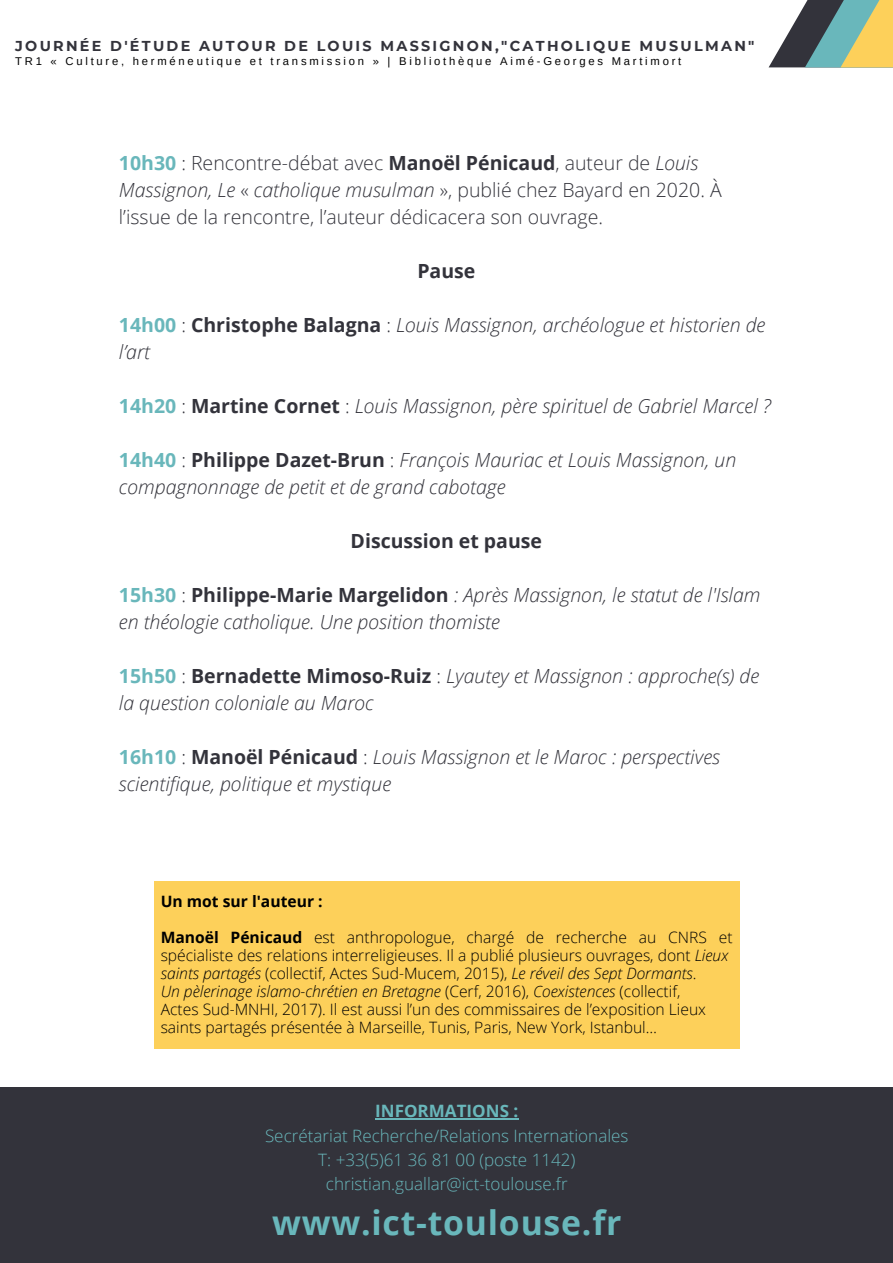
<style>
.page{position:relative;width:893px;height:1263px;background:#fff}
.page>*{position:absolute;margin:0;border:0;box-sizing:border-box;transform-origin:0 0}
.t1{font:700 33.75px "Open Sans";letter-spacing:.025em;color:#69b7bb}
.t2{font:italic 300 19.5px/27px "Open Sans";color:#33333b}
.t3{font:300 19.5px/27px "Open Sans";color:#33333b}
.t4{font:700 19.5px "Open Sans";color:#33333b}
.t5{font:300 17.02px "Open Sans";color:#69b7bb}
.t6{font:700 17.02px "Open Sans";color:#69b7bb}
.t7{font:300 15.67px/18px "Open Sans";color:#000}
.t8{font:italic 300 15.67px "Open Sans";color:#000}
.t9{font:700 15.67px "Open Sans";color:#000}
.t10{font:700 14.33px "Montserrat";letter-spacing:.16em;color:#33333b}
.t11{font:11.25px "Arimo";letter-spacing:.245em;color:#000}
.s1{font-weight:700;color:#69b7bb}
.s2{font-weight:700}
.s3{font-style:italic}
.s4{font-weight:700;font-style:normal;color:#69b7bb}
.s5{font-style:normal}
.s6{font-weight:700;font-style:normal}
</style>
<div class="page">
<div style="left:154px;top:881px;width:585px;height:167px;background:#fdd05a"></div>
<div style="left:0;top:1088px;width:893px;height:175px;background:#33333b"></div>
<hr style="left:375px;top:1118px;width:143px;height:2px;background:#69b7bb">
<svg style="left:769px;top:0;width:124px;height:67px"></svg>
<p class="t10" style="left:15px;top:37px;width:741px">JOURNÉE D'ÉTUDE AUTOUR DE LOUIS MASSIGNON,"CATHOLIQUE MUSULMAN"</p>
<p class="t11" style="left:15px;top:55px;width:667px">TR1 « Culture, herméneutique et transmission » | Bibliothèque Aimé-Georges Martimort</p>
<p class="t3" style="left:119px;top:149px;width:604px"><span class="s1">10h30</span> : Rencontre-débat avec <span class="s2">Manoël Pénicaud</span>, auteur de <span class="s3">Louis<br>Massignon, Le</span> « <span class="s3">catholique musulman</span> », publié chez Bayard en 2020. À l’issue de la rencontre, l’auteur dédicacera son ouvrage.</p>
<p class="t4" style="left:417px;top:257px;width:60px">Pause</p>
<p class="t2" style="left:119px;top:311px;width:648px"><span class="s4">14h00</span> <span class="s5">:</span> <span class="s6">Christophe Balagna</span> <span class="s5">:</span> Louis Massignon, archéologue et historien de l’art</p>
<p class="t2" style="left:119px;top:392px;width:653px"><span class="s4">14h20</span> <span class="s5">:</span> <span class="s6">Martine Cornet</span> <span class="s5">:</span> Louis Massignon, père spirituel de Gabriel Marcel ?</p>
<p class="t2" style="left:119px;top:446px;width:619px"><span class="s4">14h40</span> <span class="s5">:</span> <span class="s6">Philippe Dazet-Brun</span> <span class="s5">:</span> François Mauriac et Louis Massignon, un compagnonnage de petit et de grand cabotage</p>
<p class="t4" style="left:351px;top:527px;width:193px">Discussion et pause</p>
<p class="t2" style="left:119px;top:581px;width:643px"><span class="s4">15h30</span> <span class="s5">:</span> <span class="s6">Philippe-Marie Margelidon</span> : Après Massignon, le statut de l'Islam en théologie catholique. Une position thomiste</p>
<p class="t2" style="left:119px;top:662px;width:642px"><span class="s4">15h50</span> <span class="s5">:</span> <span class="s6">Bernadette Mimoso-Ruiz</span> <span class="s5">:</span> Lyautey et Massignon : approche(s) de la question coloniale au Maroc</p>
<p class="t2" style="left:119px;top:743px;width:602px"><span class="s4">16h10</span> <span class="s5">:</span> <span class="s6">Manoël Pénicaud</span> <span class="s5">:</span> Louis Massignon et le Maroc : perspectives scientifique, politique et mystique</p>
<p class="t9" style="left:161px;top:890px;width:163px">Un mot sur l'auteur :</p>
<p class="t7" style="left:161px;top:927px;width:573px"><span class="s2">Manoël Pénicaud</span> est anthropologue, chargé de recherche au CNRS et spécialiste des relations interreligieuses. Il a publié plusieurs ouvrages, dont <span class="s3">Lieux</span></p>
<p class="t8" style="left:161px;top:962px;width:537px">saints partagés <span class="s5">(collectif, Actes Sud-Mucem, 2015),</span> Le réveil des Sept Dormants<span class="s5">.</span></p>
<p class="t8" style="left:161px;top:980px;width:521px">Un pèlerinage islamo-chrétien en Bretagne <span class="s5">(Cerf, 2016),</span> Coexistences <span class="s5">(collectif,</span></p>
<p class="t7" style="left:161px;top:999px;width:547px">Actes Sud-MNHI, 2017). Il est aussi l’un des commissaires de l’exposition Lieux</p>
<p class="t7" style="left:161px;top:1017px;width:498px">saints partagés présentée à Marseille, Tunis, Paris, New York, Istanbul…</p>
<p class="t6" style="left:375px;top:1099px;width:145px">INFORMATIONS :</p>
<p class="t5" style="left:265px;top:1123px;width:365px">Secrétariat Recherche/Relations Internationales</p>
<p class="t5" style="left:318px;top:1147px;width:258px">T: +33(5)61 36 81 00 (poste 1142)</p>
<p class="t5" style="left:326px;top:1172px;width:243px">christian.guallar@ict-toulouse.fr</p>
<p class="t1" style="left:272px;top:1198px;width:351px">www.ict-toulouse.fr</p>
</div>
